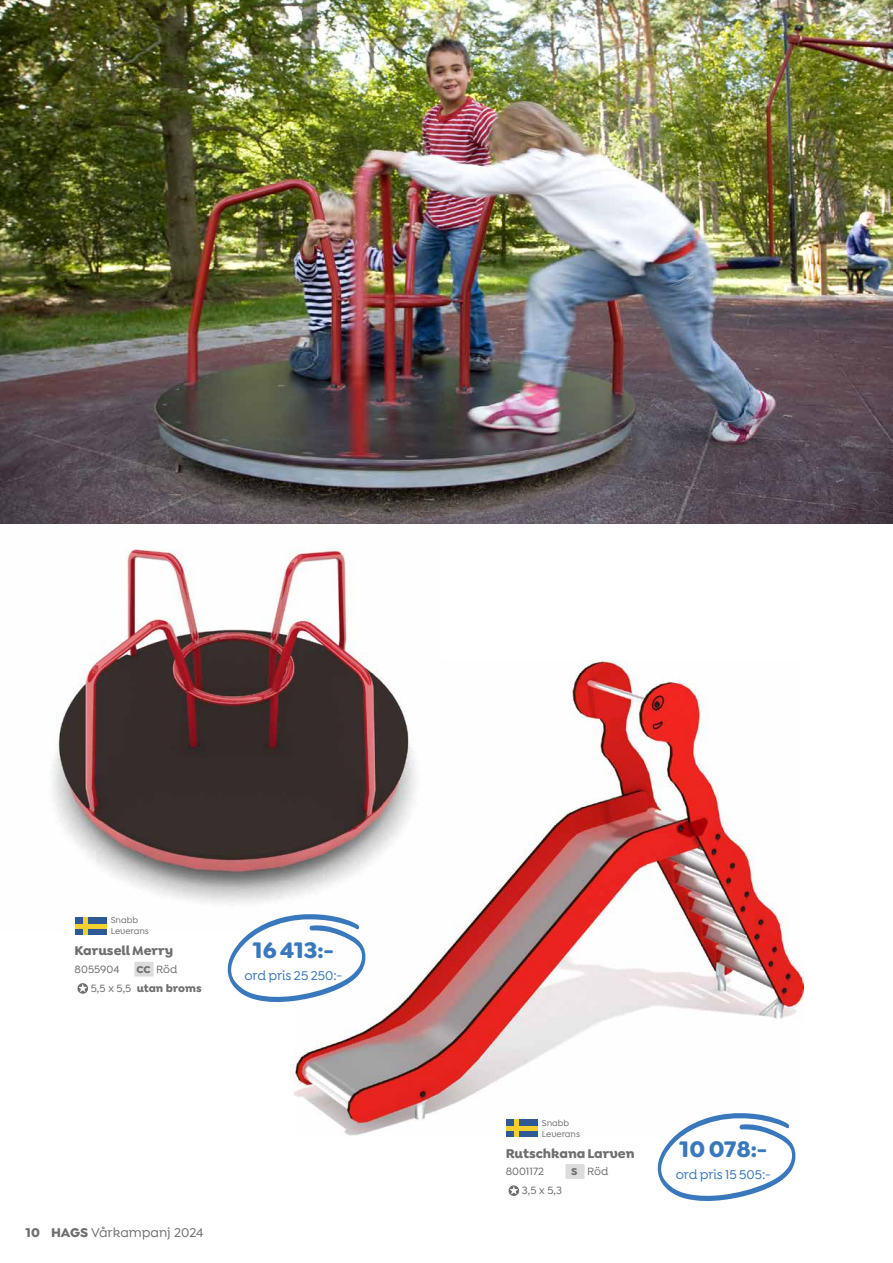
<style>
.page{position:relative;width:893px;height:1263px;background:#fff}
.page>*{position:absolute;margin:0;border:0;box-sizing:border-box;transform-origin:0 0}
.t1{font:700 24px "Goldplay Alt";letter-spacing:-.005em;color:#3978bc}
.t2{font:700 13.5px "Goldplay Alt";color:#706f6f}
.t3{font:500 13.5px "Goldplay Alt";color:#3978bc}
.t4{font:500 13.5px "Goldplay Alt";color:#706f6f}
.t5{font:500 11.25px/19px "Goldplay Alt";color:#706f6f}
.t6{font:500 9px/10.8px "Goldplay Alt";color:#706f6f}
.s1{font-weight:700;font-size:10.5px}
.s2{font-weight:700}
.s3{font-size:21px}
</style>
<div class="page">
<img style="left:293px;top:660px;width:510px;height:477px">
<img style="left:0;top:523px;width:440px;height:408px">
<svg style="left:227px;top:913px;width:139px;height:90px"></svg>
<div style="left:134px;top:962px;width:20px;height:14px;background:#dcdcdc"></div>
<svg style="left:77px;top:983px;width:11px;height:11px"></svg>
<div style="left:75px;top:917px;width:31px;height:18px;background:#2e5994"></div>
<hr style="left:83px;top:917px;width:4px;height:18px;background:#f2d12e">
<hr style="left:75px;top:924px;width:31px;height:4px;background:#f2d12e">
<svg style="left:657px;top:1112px;width:139px;height:89px"></svg>
<div style="left:565px;top:1164px;width:20px;height:15px;background:#dcdcdc"></div>
<svg style="left:509px;top:1185px;width:10px;height:11px"></svg>
<div style="left:506px;top:1119px;width:31px;height:18px;background:#2e5994"></div>
<hr style="left:514px;top:1119px;width:4px;height:18px;background:#f2d12e">
<hr style="left:506px;top:1126px;width:31px;height:4px;background:#f2d12e">
<img style="left:0;top:0;width:893px;height:523px">
<p class="t6" style="left:111px;top:915px;width:40px">Snabb<br>Leverans</p>
<p class="t2" style="left:75px;top:942px;width:100px">Karusell Merry</p>
<p class="t5" style="left:75px;top:960px;width:46px">8055904</p>
<p class="t5" style="left:91px;top:960px;width:112px;text-indent:46px"><span class="s1">CC</span> Röd<br>5,5 x 5,5 <span class="s2">utan broms</span></p>
<h1 class="t1" style="left:253px;top:934px;width:83px">16 413<span class="s3">:-</span></h1>
<p class="t3" style="left:244px;top:967px;width:100px">ord pris 25 250:-</p>
<p class="t4" style="left:26px;top:1225px;width:180px"><span class="s2">10 HAGS</span> Vårkampanj 2024</p>
<p class="t6" style="left:542px;top:1117px;width:40px">Snabb<br>Leverans</p>
<p class="t2" style="left:506px;top:1144px;width:131px">Rutschkana Larven</p>
<p class="t5" style="left:506px;top:1162px;width:40px">8001172</p>
<p class="t5" style="left:571px;top:1162px;width:39px"><span class="s1">S</span> Röd</p>
<p class="t5" style="left:522px;top:1181px;width:42px">3,5 x 5,3</p>
<h1 class="t1" style="left:680px;top:1133px;width:89px">10 078<span class="s3">:-</span></h1>
<p class="t3" style="left:676px;top:1166px;width:97px">ord pris 15 505:-</p>
</div>
